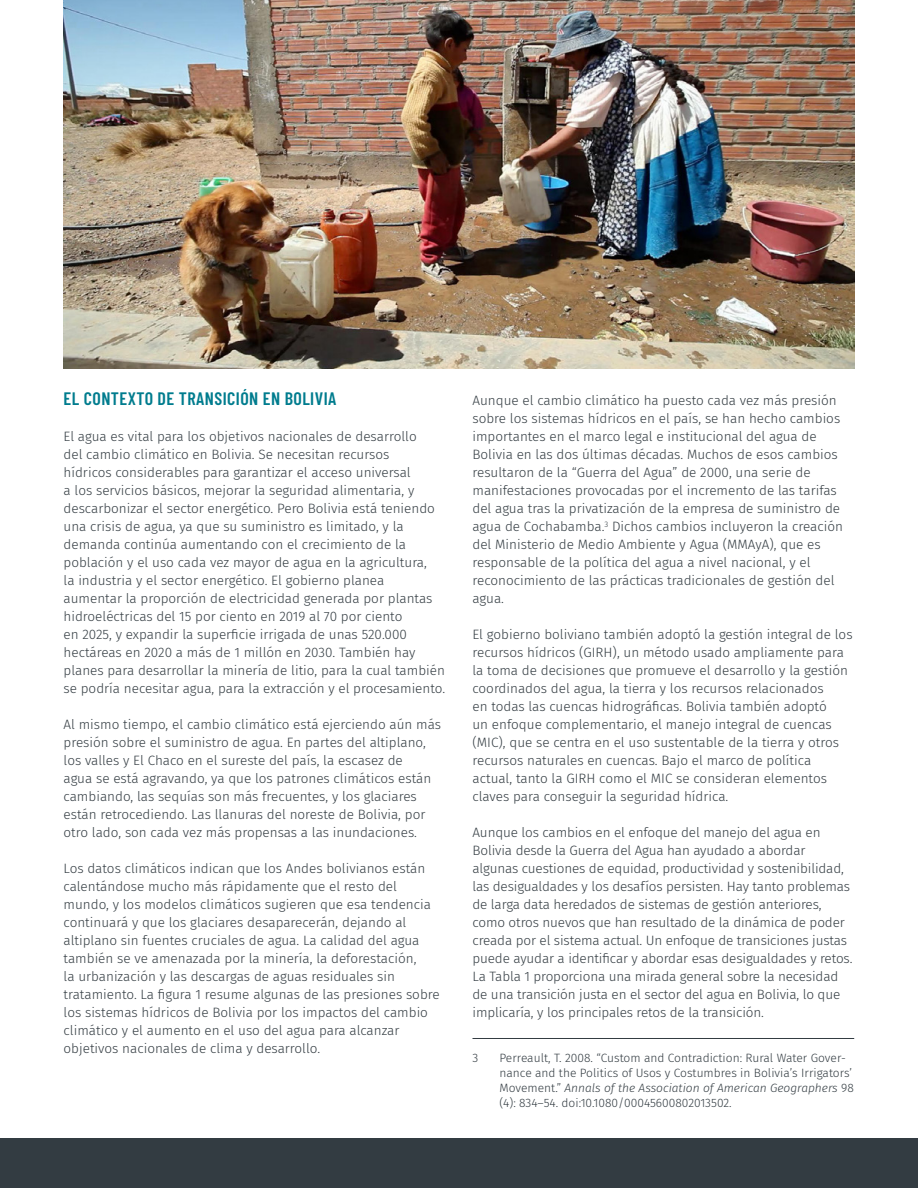
<style>
.page{position:relative;width:918px;height:1188px;background:#fff}
.page>*{position:absolute;margin:0;border:0;box-sizing:border-box;transform-origin:0 0}
.Headline_paragraph{font:600 18px "Barlow Condensed";letter-spacing:.025em;color:#007c8e}
.Text{font:300 13.5px/18px "Fira Sans";color:#333c42}
.Footnote_text{font:300 12px/15px "Fira Sans";color:#333c42}
.s1{font-style:italic}
</style>
<div class="page">
<div style="left:0;top:1139px;width:918px;height:49px;background:#333c42"></div>
<img style="left:64px;top:0;width:790px;height:369px">
<hr style="left:472px;top:1038px;width:382px;height:1px;background:#333c42">
<p class="Headline_paragraph" style="left:64px;top:386px;width:274px">EL CONTEXTO DE TRANSICIÓN EN BOLIVIA</p>
<p class="Text" style="left:64px;top:427px;width:383px">El agua es vital para los objetivos nacionales de desarrollo<br>del cambio climático en Bolivia. Se necesitan recursos<br>hídricos considerables para garantizar el acceso universal<br>a los servicios básicos, mejorar la seguridad alimentaria, y descarbonizar el sector energético. Pero Bolivia está teniendo una crisis de agua, ya que su suministro es limitado, y la demanda continúa aumentando con el crecimiento de la población y el uso cada vez mayor de agua en la agricultura,<br>la industria y el sector energético. El gobierno planea aumentar la proporción de electricidad generada por plantas hidroeléctricas del 15 por ciento en 2019 al 70 por ciento<br>en 2025, y expandir la superficie irrigada de unas 520.000 hectáreas en 2020 a más de 1 millón en 2030. También hay planes para desarrollar la minería de litio, para la cual también se podría necesitar agua, para la extracción y el procesamiento.</p>
<p class="Text" style="left:64px;top:715px;width:379px">Al mismo tiempo, el cambio climático está ejerciendo aún más presión sobre el suministro de agua. En partes del altiplano, los valles y El Chaco en el sureste del país, la escasez de<br>agua se está agravando, ya que los patrones climáticos están cambiando, las sequías son más frecuentes, y los glaciares están retrocediendo. Las llanuras del noreste de Bolivia, por otro lado, son cada vez más propensas a las inundaciones.</p>
<p class="Text" style="left:64px;top:859px;width:378px">Los datos climáticos indican que los Andes bolivianos están calentándose mucho más rápidamente que el resto del mundo, y los modelos climáticos sugieren que esa tendencia continuará y que los glaciares desaparecerán, dejando al altiplano sin fuentes cruciales de agua. La calidad del agua también se ve amenazada por la minería, la deforestación,<br>la urbanización y las descargas de aguas residuales sin tratamiento. La figura 1 resume algunas de las presiones sobre los sistemas hídricos de Bolivia por los impactos del cambio climático y el aumento en el uso del agua para alcanzar objetivos nacionales de clima y desarrollo.</p>
<p class="Text" style="left:472px;top:391px;width:372px">Aunque el cambio climático ha puesto cada vez más presión sobre los sistemas hídricos en el país, se han hecho cambios importantes en el marco legal e institucional del agua de Bolivia en las dos últimas décadas. Muchos de esos cambios resultaron de la “Guerra del Agua” de 2000, una serie de manifestaciones provocadas por el incremento de las tarifas del agua tras la privatización de la empresa de suministro de agua de Cochabamba.<sup>3</sup> Dichos cambios incluyeron la creación del Ministerio de Medio Ambiente y Agua (MMAyA), que es responsable de la política del agua a nivel nacional, y el reconocimiento de las prácticas tradicionales de gestión del agua.</p>
<p class="Text" style="left:472px;top:625px;width:382px">El gobierno boliviano también adoptó la gestión integral de los recursos hídricos (GIRH), un método usado ampliamente para la toma de decisiones que promueve el desarrollo y la gestión coordinados del agua, la tierra y los recursos relacionados<br>en todas las cuencas hidrográficas. Bolivia también adoptó<br>un enfoque complementario, el manejo integral de cuencas (MIC), que se centra en el uso sustentable de la tierra y otros recursos naturales en cuencas. Bajo el marco de política actual, tanto la GIRH como el MIC se consideran elementos claves para conseguir la seguridad hídrica.</p>
<p class="Text" style="left:472px;top:823px;width:382px">Aunque los cambios en el enfoque del manejo del agua en Bolivia desde la Guerra del Agua han ayudado a abordar algunas cuestiones de equidad, productividad y sostenibilidad, las desigualdades y los desafíos persisten. Hay tanto problemas de larga data heredados de sistemas de gestión anteriores, como otros nuevos que han resultado de la dinámica de poder creada por el sistema actual. Un enfoque de transiciones justas puede ayudar a identificar y abordar esas desigualdades y retos.<br>La Tabla 1 proporciona una mirada general sobre la necesidad de una transición justa en el sector del agua en Bolivia, lo que implicaría, y los principales retos de la transición.</p>
<p class="Footnote_text" style="left:472px;top:1050px;width:7px">3</p>
<p class="Footnote_text" style="left:500px;top:1050px;width:356px">Perreault, T. 2008. “Custom and Contradiction: Rural Water Gover&shy;nance and the Politics of Usos y Costumbres in Bolivia’s Irrigators’ Movement.” <span class="s1">Annals of the Association of American Geographers</span> 98 (4): 834–54. doi:10.1080/00045600802013502.</p>
</div>
